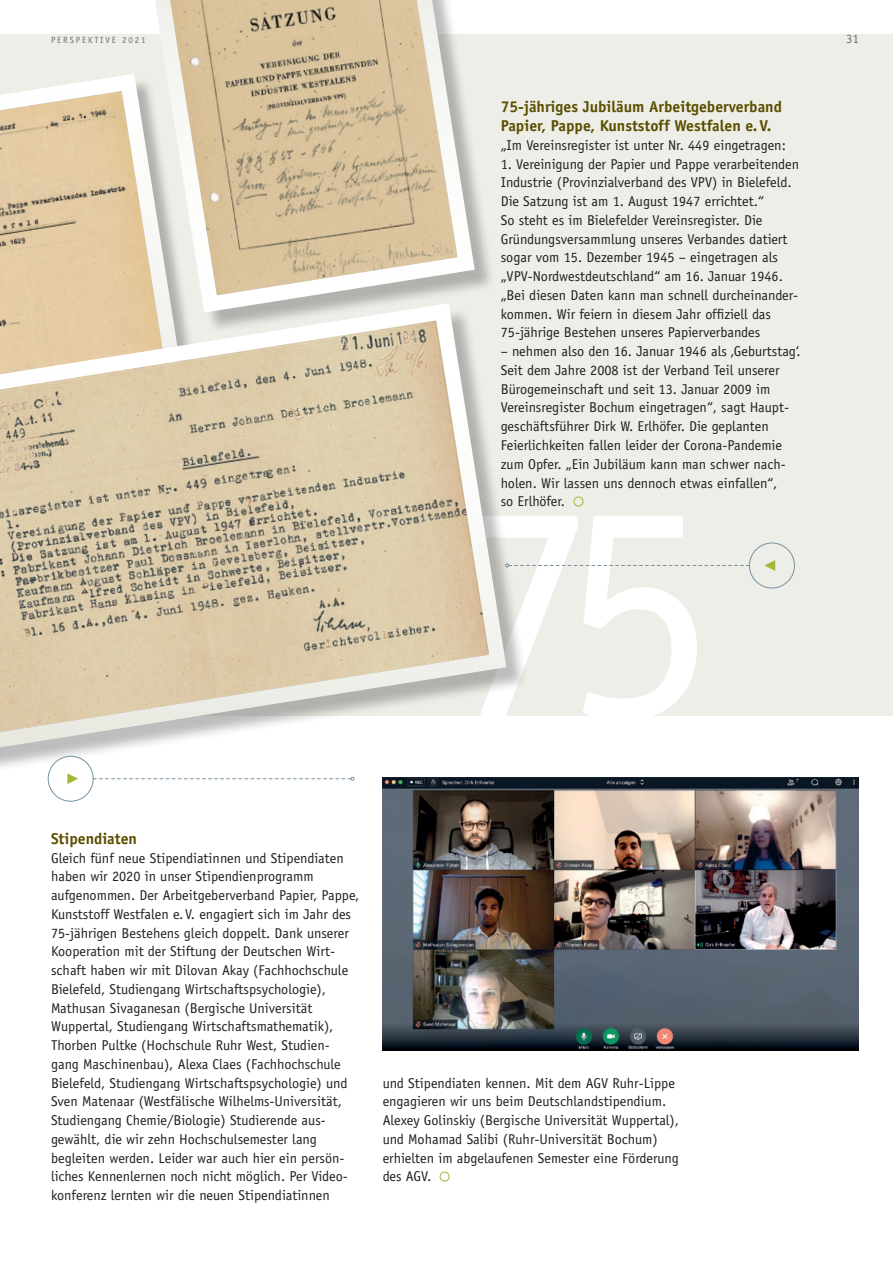
<style>
.page{position:relative;width:893px;height:1263px;background:#fff}
.page>*{position:absolute;margin:0;border:0;box-sizing:border-box;transform-origin:0 0}
.t1{font:310.95px "Officina Sans Std";color:#fff}
.t2{font:700 15.75px/18.8px "Officina Sans Std";color:#5b4e00}
.t3{font:14.25px/18.8px "Officina Sans Std";color:#231f20}
.t4{font:12.75px "Officina Sans Std";color:#6c6d70}
.t5{font:9px "Officina Sans Std";letter-spacing:.2em;color:#6c6d70}
</style>
<div class="page">
<div style="left:0;top:34px;width:893px;height:682px;background:#eeeee8"></div>
<img style="left:383px;top:777px;width:476px;height:273px">
<div style="left:148px;top:0;width:347px;height:333px;background:#231f20;opacity:.3"></div>
<svg style="left:148px;top:0;width:335px;height:295px"></svg>
<div style="left:574px;top:497px;width:9px;height:9px;border:1px solid #a5b537;border-radius:50%"></div>
<div style="left:440px;top:1172px;width:9px;height:9px;border:1px solid #a5b537;border-radius:50%"></div>
<div style="left:0;top:77px;width:206px;height:428px;background:#231f20;opacity:.3"></div>
<svg style="left:0;top:65px;width:196px;height:230px"></svg>
<div style="left:0;top:307px;width:528px;height:473px;background:#231f20;opacity:.3"></div>
<svg style="left:0;top:295px;width:515px;height:472px"></svg>
<div style="left:749px;top:543px;width:46px;height:45px;border:1px solid #7692a2;border-radius:50%"></div>
<svg style="left:764px;top:560px;width:11px;height:11px"></svg>
<div style="left:48px;top:756px;width:46px;height:46px;border:1px solid #7692a2;border-radius:50%"></div>
<svg style="left:67px;top:773px;width:11px;height:11px"></svg>
<svg style="left:93px;top:777px;width:261px;height:4px"></svg>
<svg style="left:505px;top:564px;width:244px;height:3px"></svg>
<p class="t5" style="left:51px;top:35px;width:96px">PERSPEKTIVE 2021</p>
<p class="t4" style="left:846px;top:31px;width:14px">31</p>
<p class="t2" style="left:501px;top:97px;width:283px">75-jähriges Jubiläum Arbeitgeberverband<br>Papier, Pappe, Kunststoff Westfalen e.V.</p>
<p class="t3" style="left:501px;top:136px;width:287px">„Im Vereinsregister ist unter Nr. 449 eingetragen:</p>
<p class="t3" style="left:501px;top:154px;width:300px">1. Vereinigung der Papier und Pappe verarbeitenden Industrie (Provinzialverband des VPV) in Bielefeld.<br>Die Satzung ist am 1. August 1947 errichtet.“<br>So steht es im Bielefelder Vereinsregister. Die Gründungsversammlung unseres Verbandes datiert sogar vom 15. Dezember 1945 – eingetragen als „VPV-Nordwestdeutschland“ am 16. Januar 1946. „Bei diesen Daten kann man schnell durcheinander&shy;kommen. Wir feiern in diesem Jahr offiziell das 75-jährige Bestehen unseres Papierverbandes</p>
<p class="t3" style="left:501px;top:342px;width:302px">– nehmen also den 16. Januar 1946 als ‚Geburtstag‘.<br>Seit dem Jahre 2008 ist der Verband Teil unserer Bürogemeinschaft und seit 13. Januar 2009 im Vereinsregister Bochum eingetragen“, sagt Haupt&shy;geschäftsführer Dirk W. Erlhöfer. Die geplanten Feierlichkeiten fallen leider der Corona-Pandemie zum Opfer. „Ein Jubiläum kann man schwer nach&shy;holen. Wir lassen uns dennoch etwas einfallen“,<br>so Erlhöfer.</p>
<h1 class="t1" style="left:443px;top:429px;width:275px">75</h1>
<p class="t2" style="left:51px;top:829px;width:88px">Stipendiaten</p>
<p class="t3" style="left:51px;top:848px;width:310px">Gleich fünf neue Stipendiatinnen und Stipendiaten haben wir 2020 in unser Stipendienprogramm aufgenommen. Der Arbeitgeberverband Papier, Pappe, Kunststoff Westfalen e. V. engagiert sich im Jahr des 75-jährigen Bestehens gleich doppelt. Dank unserer Kooperation mit der Stiftung der Deutschen Wirt&shy;schaft haben wir mit Dilovan Akay (Fachhochschule Bielefeld, Studiengang Wirtschaftspsychologie), Mathusan Sivaganesan (Bergische Universität Wuppertal, Studiengang Wirtschaftsmathematik), Thorben Pultke (Hochschule Ruhr West, Studien&shy;gang Maschinenbau), Alexa Claes (Fachhochschule Bielefeld, Studiengang Wirtschaftspsychologie) und Sven Matenaar (Westfälische Wilhelms-Universität, Studiengang Chemie/Biologie) Studierende aus&shy;gewählt, die wir zehn Hochschulsemester lang begleiten werden. Leider war auch hier ein persön&shy;liches Kennenlernen noch nicht möglich. Per Video&shy;konferenz lernten wir die neuen Stipendiatinnen</p>
<p class="t3" style="left:383px;top:1073px;width:298px">und Stipendiaten kennen. Mit dem AGV Ruhr-Lippe engagieren wir uns beim Deutschlandstipendium.<br>Alexey Golinskiy (Bergische Universität Wuppertal), und Mohamad Salibi (Ruhr-Universität Bochum) erhielten im abgelaufenen Semester eine Förderung des AGV.</p>
</div>
